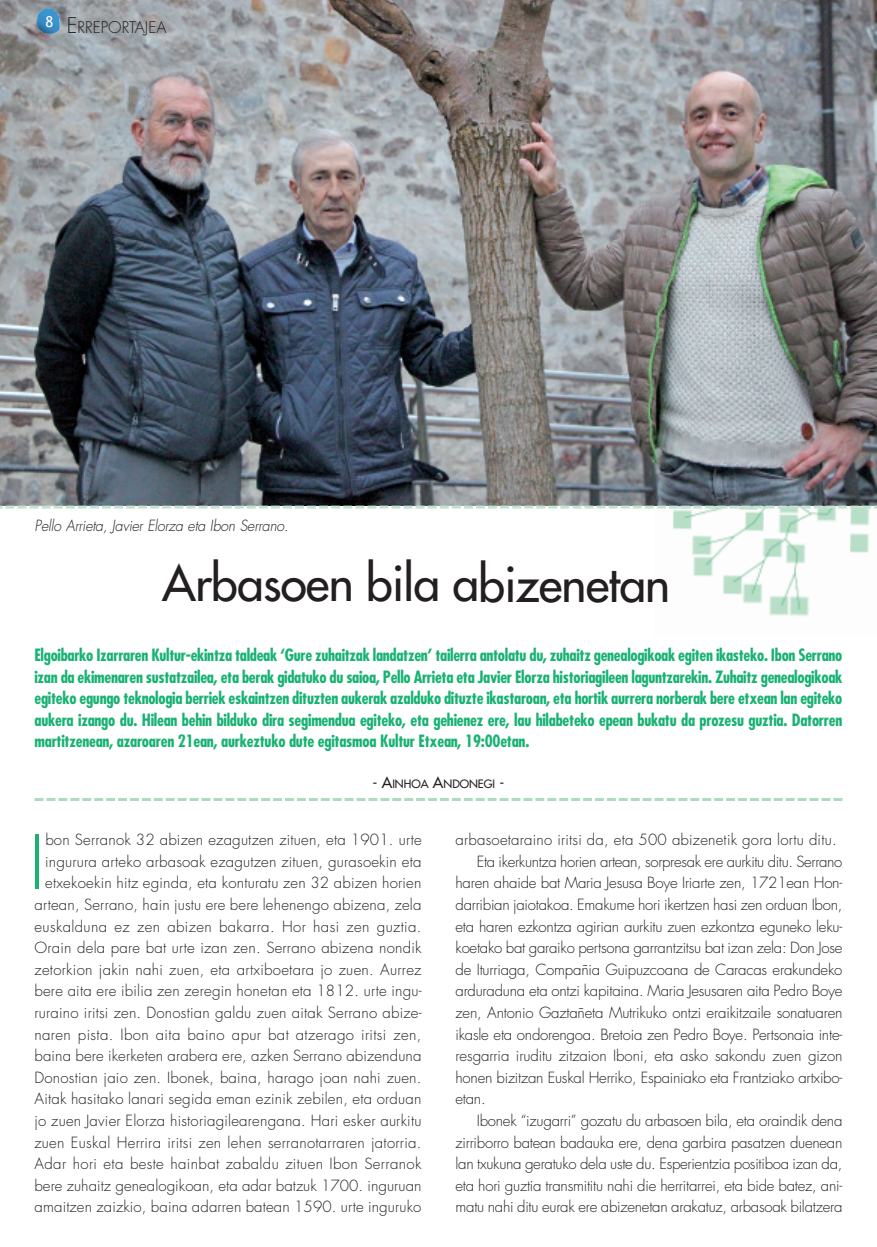
<style>
.page{position:relative;width:877px;height:1247px;background:#fff}
.page>*{position:absolute;margin:0;border:0;box-sizing:border-box;transform-origin:0 0}
.t1{font:300 72.3px "Futura";color:#19b273}
.t2{font:48px "Futura";letter-spacing:-.015em;color:#231f20}
.t3{font:700 condensed 16.5px/21.6px "Futura";letter-spacing:-.015em;color:#19b273;text-align:justify}
.t4{font:300 15.75px "Futura";color:#231f20}
.t5{font:300 15px/21.6px "Futura";letter-spacing:.005em;color:#231f20;text-align:right}
.t6{font:300 15px "Futura";letter-spacing:-.015em;color:#231f20}
.t7{font:300 15px "Futura";letter-spacing:-.025em;color:#231f20}
.t8{font:300 15px "Futura";letter-spacing:-.02em;color:#231f20}
.t9{font:italic 300 15px "Futura";letter-spacing:-.01em;color:#231f20;scale:.95 1}
.t10{font:15px "Trebuchet MS";color:#fff}
.t11{font:11.25px "Futura";color:#231f20}
.s1{font-size:21px}
.s2{font-size:15px}
</style>
<div class="page">
<img style="left:673px;top:509px;width:197px;height:107px">
<img style="left:0;top:0;width:877px;height:506px">
<svg style="left:0;top:506px;width:877px;height:3px"></svg>
<img style="left:36px;top:8px;width:24px;height:26px">
<svg style="left:34px;top:798px;width:808px;height:3px"></svg>
<p class="t10" style="left:45px;top:13px;width:9px">8</p>
<p class="t4" style="left:67px;top:20px;width:101px"><span class="s1">E</span>RREPORTAJEA</p>
<p class="t9" style="left:35px;top:519px;width:269px">Pello Arrieta, Javier Elorza eta Ibon Serrano.</p>
<h2 class="t2" style="left:162px;top:560px;width:510px">Arbasoen bila abizenetan</h2>
<p class="t3" style="left:34px;top:645px;width:809px">Elgoibarko Izarraren Kultur-ekintza taldeak ‘Gure zuhaitzak landatzen’ tailerra antolatu du, zuhaitz genealogikoak egiten ikasteko. Ibon Serrano izan da ekimenaren sustatzailea, eta berak gidatuko du saioa, Pello Arrieta eta Javier Elorza historiagileen laguntzarekin. Zuhaitz genealogikoak egiteko egungo teknologia berriek eskaintzen dituzten aukerak azalduko dituzte ikastaroan, eta hortik aurrera norberak bere etxean lan egiteko aukera izango du. Hilean behin bilduko dira segimendua egiteko, eta gehienez ere, lau hilabeteko epean bukatu da prozesu guztia. Datorren martitzenean, azaroaren 21ean, aurkeztuko dute egitasmoa Kultur Etxean, 19:00etan.</p>
<p class="t11" style="left:372px;top:778px;width:133px"><span class="s2">- A</span>INHOA <span class="s2">A</span>NDONEGI <span class="s2">-</span></p>
<p class="t5" style="left:34px;top:830px;width:389px">bon Serranok 32 abizen ezagutzen zituen, eta 1901. urte ingurura arteko arbasoak ezagutzen zituen, gurasoekin eta etxekoekin hitz eginda, eta konturatu zen 32 abizen horien artean, Serrano, hain justu ere bere lehenengo abizena, zela euskalduna ez zen abizen bakarra. Hor hasi zen guztia.<br>Orain dela pare bat urte izan zen. Serrano abizena nondik zetorkion jakin nahi zuen, eta artxiboetara jo zuen. Aurrez bere aita ere ibilia zen zeregin honetan eta 1812. urte ingu&shy;ruraino iritsi zen. Donostian galdu zuen aitak Serrano abize&shy;naren pista. Ibon aita baino apur bat atzerago iritsi zen, baina bere ikerketen arabera ere, azken Serrano abizenduna Donostian jaio zen. Ibonek, baina, harago joan nahi zuen.<br>Aitak hasitako lanari segida eman ezinik zebilen, eta orduan jo zuen Javier Elorza historiagilearengana. Hari esker aurkitu zuen Euskal Herrira iritsi zen lehen serranotarraren jatorria.<br>Adar hori eta beste hainbat zabaldu zituen Ibon Serranok bere zuhaitz genealogikoan, eta adar batzuk 1700. inguruan amaitzen zaizkio, baina adarren batean 1590. urte inguruko</p>
<p class="t5" style="left:455px;top:830px;width:383px">arbasoetaraino iritsi da, eta 500 abizenetik gora lortu ditu.</p>
<h1 class="t1" style="left:30px;top:829px;width:17px">I</h1>
<p class="t7" style="left:477px;top:854px;width:367px">Eta ikerkuntza horien artean, sorpresak ere aurkitu ditu. Serrano</p>
<p class="t6" style="left:455px;top:876px;width:388px">haren ahaide bat Maria Jesusa Boye Iriarte zen, 1721ean Hon-</p>
<p class="t6" style="left:455px;top:897px;width:388px">darribian jaiotakoa. Emakume hori ikertzen hasi zen orduan Ibon,</p>
<p class="t6" style="left:455px;top:919px;width:388px">eta haren ezkontza agirian aurkitu zuen ezkontza eguneko leku-</p>
<p class="t6" style="left:455px;top:941px;width:388px">koetako bat garaiko pertsona garrantzitsu bat izan zela: Don Jose</p>
<p class="t6" style="left:455px;top:962px;width:388px">de Iturriaga, Compañia Guipuzcoana de Caracas erakundeko</p>
<p class="t6" style="left:455px;top:984px;width:388px">arduraduna eta ontzi kapitaina. Maria Jesusaren aita Pedro Boye</p>
<p class="t5" style="left:455px;top:1003px;width:388px">zen, Antonio Gaztañeta Mutrikuko ontzi eraikitzaile sonatuaren</p>
<p class="t6" style="left:455px;top:1027px;width:388px">ikasle eta ondorengoa. Bretoia zen Pedro Boye. Pertsonaia inte-</p>
<p class="t5" style="left:455px;top:1046px;width:388px">resgarria iruditu zitzaion Iboni, eta asko sakondu zuen gizon</p>
<p class="t6" style="left:455px;top:1070px;width:388px">honen bizitzan Euskal Herriko, Espainiako eta Frantziako artxibo-</p>
<p class="t5" style="left:455px;top:1089px;width:32px">etan.</p>
<p class="t6" style="left:477px;top:1113px;width:367px">Ibonek “izugarri” gozatu du arbasoen bila, eta oraindik dena</p>
<p class="t6" style="left:455px;top:1135px;width:388px">zirriborro batean badauka ere, dena garbira pasatzen duenean</p>
<p class="t8" style="left:455px;top:1157px;width:388px">lan txukuna geratuko dela uste du. Esperientzia positiboa izan da,</p>
<p class="t6" style="left:455px;top:1178px;width:388px">eta hori guztia transmititu nahi die herritarrei, eta bide batez, ani-</p>
<p class="t6" style="left:455px;top:1200px;width:388px">matu nahi ditu eurak ere abizenetan arakatuz, arbasoak bilatzera</p>
</div>
